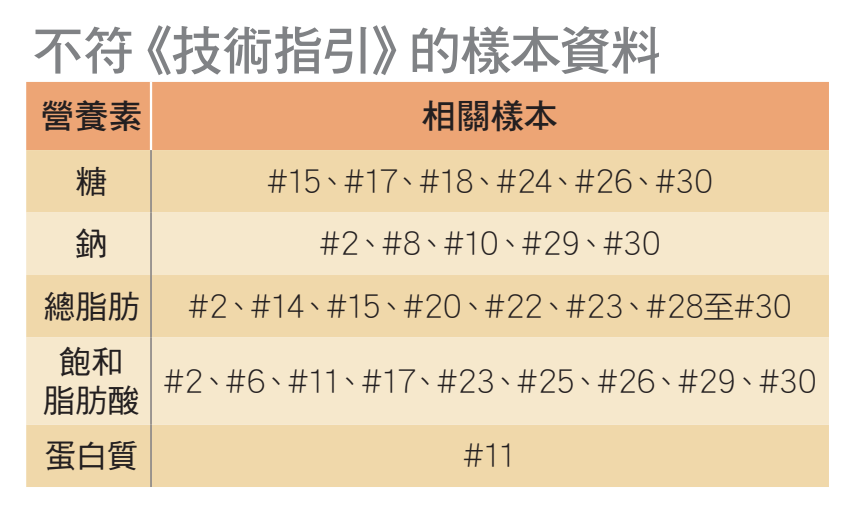
<style>
.page{position:relative;width:845px;height:510px;background:#fff}
.page>*{position:absolute;margin:0;border:0;box-sizing:border-box;transform-origin:0 0}
.t1{font:52px "DF Hei HK W7";letter-spacing:-.03em;color:#808285}
.t2{font:34px "DF Hei HK W7";letter-spacing:.005em;color:#231f20}
.t3{font:32px "DF Hei HK W3";letter-spacing:-.03em;color:#231f20}
.t4{font:32px "DF Hei HK W3";letter-spacing:-.07em;color:#231f20}
.t5{font:32px/38.4px "DF Hei HK W5";letter-spacing:.005em;color:#231f20;text-align:center}
</style>
<div class="page">
<div style="left:26px;top:82px;width:802px;height:68px;background:#eda575"></div>
<div style="left:26px;top:150px;width:802px;height:336px;background:#f0d8aa"></div>
<svg style="left:26px;top:212px;width:802px;height:212px;background:#f4e3c2"></svg>
<hr style="left:150px;top:82px;width:2px;height:68px;background:#fff">
<hr style="left:150px;top:150px;width:2px;height:62px;background:#8d8988">
<hr style="left:150px;top:212px;width:2px;height:63px;background:#8d8988">
<hr style="left:150px;top:275px;width:2px;height:62px;background:#8d8988">
<hr style="left:150px;top:337px;width:2px;height:87px;background:#8d8988">
<hr style="left:150px;top:424px;width:2px;height:62px;background:#8d8988">
<p class="t1" style="left:32px;top:23px;width:631px">不符《技術指引》的樣本資料</p>
<p class="t2" style="left:40px;top:98px;width:104px">營養素</p>
<p class="t2" style="left:422px;top:98px;width:137px">相關樣本</p>
<p class="t5" style="left:75px;top:162px;width:34px">糖</p>
<p class="t4" style="left:267px;top:164px;width:448px">#15、#17、#18、#24、#26、#30</p>
<p class="t5" style="left:75px;top:224px;width:34px">鈉</p>
<p class="t3" style="left:319px;top:227px;width:343px">#2、#8、#10、#29、#30</p>
<p class="t5" style="left:43px;top:287px;width:98px">總脂肪</p>
<p class="t3" style="left:188px;top:289px;width:605px">#2、#14、#15、#20、#22、#23、#28至#30</p>
<p class="t5" style="left:43px;top:342px;width:98px">飽和脂肪酸</p>
<p class="t3" style="left:163px;top:364px;width:655px">#2、#6、#11、#17、#23、#25、#26、#29、#30</p>
<p class="t5" style="left:44px;top:436px;width:95px">蛋白質</p>
<p class="t3" style="left:463px;top:438px;width:56px">#11</p>
</div>
